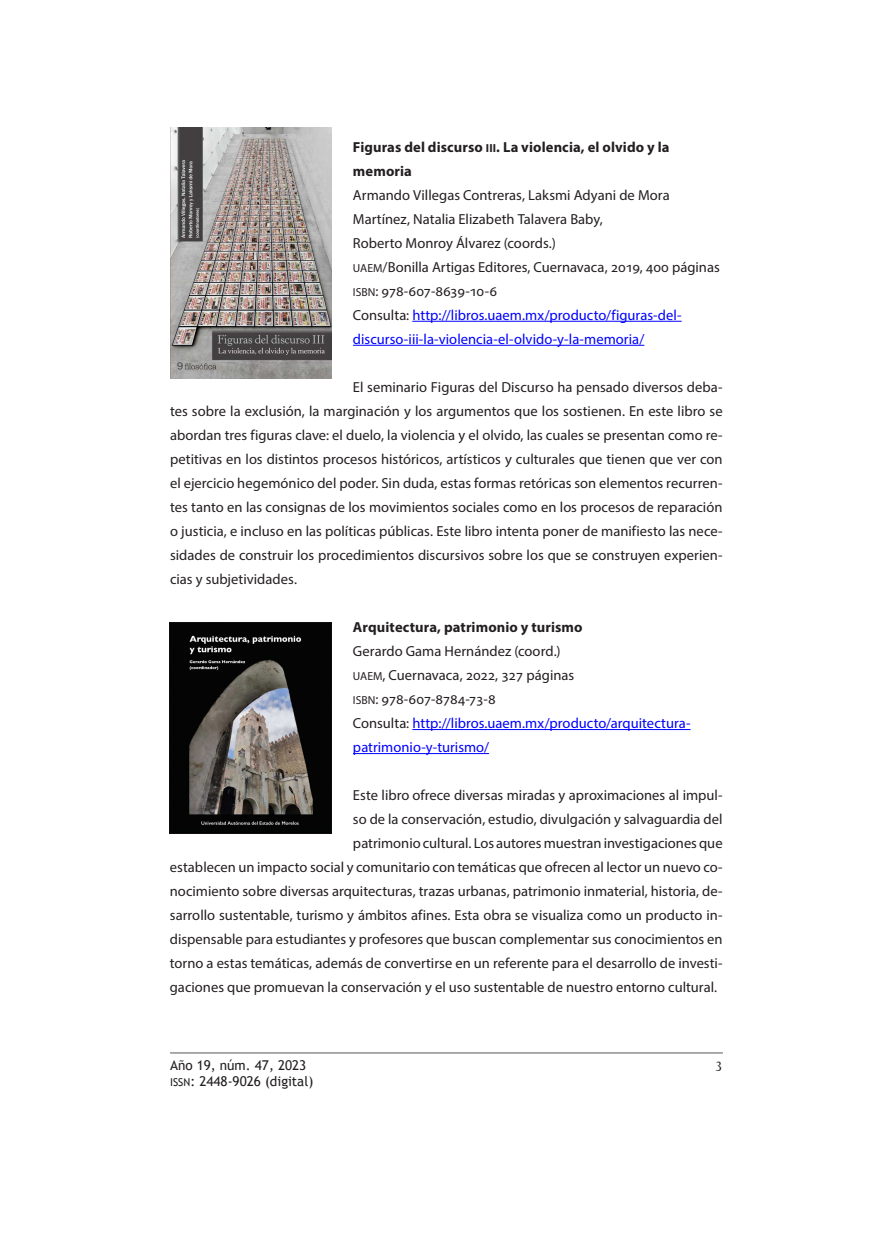
<style>
.page{position:relative;width:893px;height:1234px;background:#fff}
.page>*{position:absolute;margin:0;border:0;box-sizing:border-box;transform-origin:0 0}
.txt_primero{font:14.55px/24px "Myriad Pro";color:#231f20}
.txt_primero-2{font:14.55px/24px "Myriad Pro";color:#00f}
.subtítulo{font:700 14.55px/24px "Myriad Pro";letter-spacing:.005em;color:#231f20}
.txt_primero-3{font:14.55px "Myriad Pro";letter-spacing:-.03em;color:#231f20}
.txt_primero-4{font:14.55px "Myriad Pro";letter-spacing:-.025em;color:#231f20}
.t1{font:14.25px "Baker Signet BT";color:#231f20}
.t2{font:13.5px "Trebuchet MS";color:#231f20}
.s1{font-family:"Myriad Pro Bold SC800";font-weight:400;font-size:11.7px}
.s2{font-family:"Myriad Pro Regular SC800";font-size:11.7px}
.s3{color:#231f20}
.s4{font-family:"Trebuchet MS SC800";font-size:10.8px}
</style>
<div class="page">
<hr style="left:170px;top:1052px;width:553px;height:1px;background:#57585a">
<hr style="left:412px;top:321px;width:270px;height:1px;background:#00f">
<hr style="left:353px;top:345px;width:291px;height:1px;background:#00f">
<img style="left:170px;top:128px;width:162px;height:250px">
<hr style="left:412px;top:729px;width:278px;height:1px;background:#00f">
<hr style="left:353px;top:753px;width:136px;height:1px;background:#00f">
<img style="left:170px;top:622px;width:162px;height:211px">
<p class="subtítulo" style="left:353px;top:134px;width:318px">Figuras del discurso <span class="s1">iii</span>. La violencia, el olvido y la memoria</p>
<p class="txt_primero" style="left:353px;top:182px;width:318px">Armando Villegas Contreras, Laksmi Adyani de Mora<br>Martínez, Natalia Elizabeth Talavera Baby,</p>
<p class="txt_primero" style="left:353px;top:230px;width:204px">Roberto Monroy Álvarez (coords.)</p>
<p class="txt_primero" style="left:353px;top:254px;width:368px"><span class="s2">UAEM</span>/Bonilla Artigas Editores, Cuernavaca, 2019, 400 páginas</p>
<p class="txt_primero-3" style="left:353px;top:282px;width:146px"><span class="s2">ISBN</span>: 978-607-8639-10-6</p>
<p class="txt_primero-2" style="left:353px;top:302px;width:330px"><span class="s3">Consulta:</span> http://libros.uaem.mx/producto/figuras-del&shy;discurso-iii-la-violencia-el-olvido-y-la-memoria/</p>
<p class="txt_primero" style="left:170px;top:374px;width:554px;text-align:justify;text-indent:183px">El seminario Figuras del Discurso ha pensado diversos deba&shy;tes sobre la exclusión, la marginación y los argumentos que los sostienen. En este libro se abordan tres figuras clave: el duelo, la violencia y el olvido, las cuales se presentan como re&shy;petitivas en los distintos procesos históricos, artísticos y culturales que tienen que ver con el ejercicio hegemónico del poder. Sin duda, estas formas retóricas son elementos recurren&shy;tes tanto en las consignas de los movimientos sociales como en los procesos de reparación o justicia, e incluso en las políticas públicas. Este libro intenta poner de manifiesto las nece&shy;sidades de construir los procedimientos discursivos sobre los que se construyen experien&shy;cias y subjetividades.</p>
<p class="subtítulo" style="left:353px;top:614px;width:231px">Arquitectura, patrimonio y turismo</p>
<p class="txt_primero" style="left:353px;top:638px;width:209px">Gerardo Gama Hernández (coord.)</p>
<p class="txt_primero" style="left:353px;top:662px;width:223px"><span class="s2">UAEM</span>, Cuernavaca, 2022, 327 páginas</p>
<p class="txt_primero-4" style="left:353px;top:690px;width:144px"><span class="s2">ISBN</span>: 978-607-8784-73-8</p>
<p class="txt_primero-2" style="left:353px;top:710px;width:339px"><span class="s3">Consulta:</span> http://libros.uaem.mx/producto/arquitectura&shy;patrimonio-y-turismo/</p>
<p class="txt_primero" style="left:353px;top:782px;width:371px">Este libro ofrece diversas miradas y aproximaciones al impul-</p>
<p class="txt_primero" style="left:353px;top:806px;width:371px">so de la conservación, estudio, divulgación y salvaguardia del</p>
<p class="txt_primero" style="left:353px;top:830px;width:371px">patrimonio cultural. Los autores muestran investigaciones que</p>
<p class="txt_primero" style="left:170px;top:854px;width:554px">establecen un impacto social y comunitario con temáticas que ofrecen al lector un nuevo co-</p>
<p class="txt_primero" style="left:170px;top:878px;width:554px">nocimiento sobre diversas arquitecturas, trazas urbanas, patrimonio inmaterial, historia, de-</p>
<p class="txt_primero" style="left:170px;top:902px;width:554px">sarrollo sustentable, turismo y ámbitos afines. Esta obra se visualiza como un producto in-</p>
<p class="txt_primero" style="left:170px;top:926px;width:554px">dispensable para estudiantes y profesores que buscan complementar sus conocimientos en</p>
<p class="txt_primero" style="left:170px;top:950px;width:554px">torno a estas temáticas, además de convertirse en un referente para el desarrollo de investi-</p>
<p class="txt_primero" style="left:170px;top:974px;width:549px">gaciones que promuevan la conservación y el uso sustentable de nuestro entorno cultural.</p>
<p class="t2" style="left:170px;top:1056px;width:138px">Año 19, núm. 47, 2023</p>
<p class="t1" style="left:715px;top:1057px;width:9px">3</p>
<p class="t2" style="left:170px;top:1072px;width:145px"><span class="s4">ISSN</span>: 2448-9026 (digital)</p>
</div>
